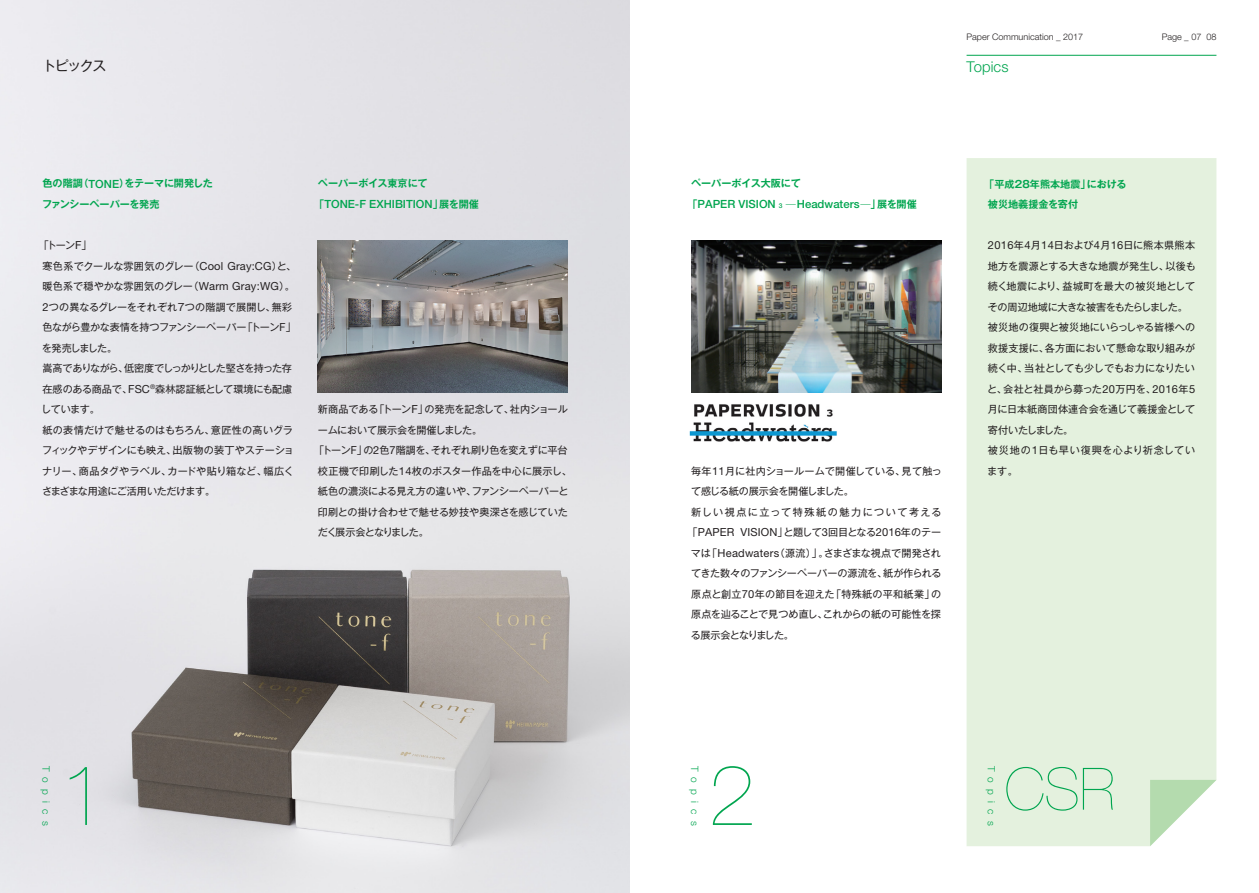
<style>
.page{position:relative;width:1259px;height:893px;background:#fff}
.page>*{position:absolute;margin:0;border:0;box-sizing:border-box;transform-origin:0 0}
.t1{font:200 85.05px "Helvetica Neue";color:#00a54f}
.t2{font:200 58.5px "Helvetica Neue";color:#00a54f}
.t3{font:300 14.85px "Helvetica Neue";letter-spacing:.005em;color:#00a54f}
.t4{font:13.8px "Gothic MB101 Pro";letter-spacing:-.1em;color:#231f20}
.t5{font:500 11.25px "Helvetica Neue";color:#00a54f}
.t6{font:11.1px "Helvetica Neue";letter-spacing:.015em;color:#231f20}
.t7{font:10.05px/20.5px "Gothic MB101 Pro";letter-spacing:-.01em;color:#231f20}
.t8{font:700 10.05px/20.5px "Gothic MB101 Pro De";letter-spacing:-.005em;color:#00a54f}
.t9{font:10.05px/20.5px "Gothic MB101 Pro";letter-spacing:.025em;color:#231f20}
.t10{font:10.05px "Gothic MB101 Pro";letter-spacing:-.04em;color:#231f20}
.t11{font:300 10.05px "Helvetica Neue";letter-spacing:.62em;color:#00a54f}
.t12{font:10.05px "Gothic MB101 Pro";letter-spacing:-.03em;color:#231f20}
.t13{font:10.05px "Gothic MB101 Pro";letter-spacing:-.105em;color:#231f20}
.t14{font:300 9px "Helvetica Neue";color:#231f20}
.s1{font-family:"Helvetica Neue";font-weight:500;font-size:11.25px}
.s2{font-family:"Helvetica Neue";font-size:11.1px}
.s3{font-family:"Gothic MB101 Pro De";font-weight:700;font-size:10.05px}
.s4{font-size:6.6px}
.s5{font-family:"Gothic MB101 Pro";font-size:10.05px}
</style>
<div class="page">
<img style="left:1px;top:1px;width:628px;height:891px">
<div style="left:966px;top:158px;width:250px;height:688px;background:#e4f1de"></div>
<svg style="left:1150px;top:780px;width:66px;height:66px"></svg>
<img style="left:691px;top:240px;width:250px;height:152px">
<img style="left:318px;top:240px;width:250px;height:152px">
<hr style="left:966px;top:55px;width:250px;height:1px;background:#00a54f">
<img style="left:689px;top:390px;width:161px;height:52px">
<hr style="left:0;top:0;width:1259px;height:1px;background:#ed028c">
<hr style="left:0;top:892px;width:1259px;height:1px;background:#ed028c">
<hr style="left:0;top:0;width:1px;height:893px;background:#ed028c">
<hr style="left:1258px;top:0;width:1px;height:893px;background:#ed028c">
<p class="t14" style="left:966px;top:32px;width:118px">Paper Communication _ 2017</p>
<p class="t14" style="left:1161px;top:32px;width:56px">Page _ 07 08</p>
<h3 class="t4" style="left:43px;top:55px;width:65px">トピックス</h3>
<h3 class="t3" style="left:966px;top:58px;width:44px">Topics</h3>
<p class="t8" style="left:42px;top:172px;width:172px">色の階調（<span class="s1">TONE</span>）をテーマに開発したファンシーペーパーを発売</p>
<p class="t7" style="left:39px;top:234px;width:259px">「トーン<span class="s2">F</span>」<br>寒色系でクールな雰囲気のグレー（<span class="s2">Cool Gray:CG</span>）と、暖色系で穏やかな雰囲気のグレー（<span class="s2">Warm Gray:WG</span>）。<br><span class="s2">2</span>つの異なるグレーをそれぞれ７つの階調で展開し、無彩色ながら豊かな表情を持つファンシーペーパー「トーンＦ」を発売しました。<br>嵩高でありながら、低密度でしっかりとした堅さを持った存在感のある商品で、<span class="s2">FSC</span><sup>®</sup>森林認証紙として環境にも配慮しています。<br>紙の表情だけで魅せるのはもちろん、意匠性の高いグラフィックやデザインにも映え、出版物の装丁やステーショナリー、商品タグやラベル、カードや貼り箱など、幅広くさまざまな用途にご活用いただけます。</p>
<p class="t8" style="left:318px;top:172px;width:111px">ペーパーボイス東京にて</p>
<p class="t5" style="left:314px;top:197px;width:166px"><span class="s3">「</span>TONE-F EXHIBITION<span class="s3">」展を開催</span></p>
<p class="t7" style="left:318px;top:398px;width:251px">新商品である「トーン<span class="s2">F</span>」の発売を記念して、社内ショール</p>
<p class="t12" style="left:318px;top:421px;width:166px">ームにおいて展示会を開催しました。</p>
<p class="t10" style="left:314px;top:442px;width:255px">「トーンＦ」の<span class="s2">2</span>色<span class="s2">7</span>階調を、それぞれ刷り色を変えずに平台</p>
<p class="t7" style="left:318px;top:459px;width:255px">校正機で印刷した<span class="s2">14</span>枚のポスター作品を中心に展示し、</p>
<p class="t7" style="left:318px;top:480px;width:252px">紙色の濃淡による見え方の違いや、ファンシーペーパーと</p>
<p class="t7" style="left:318px;top:500px;width:251px">印刷との掛け合わせで魅せる妙技や奥深さを感じていた</p>
<p class="t13" style="left:318px;top:524px;width:113px">だく展示会となりました。</p>
<p class="t8" style="left:691px;top:172px;width:111px">ペーパーボイス大阪にて</p>
<p class="t5" style="left:687px;top:197px;width:174px"><span class="s3">「</span>PAPER VISION <span class="s4">3</span> <sup>̶</sup>Headwaters</p>
<p class="t8" style="left:860px;top:193px;width:58px"><sup>̶</sup>」展を開催</p>
<p class="t9" style="left:691px;top:459px;width:252px">毎年<span class="s2">11</span>月に社内ショールームで開催している、見て触って感じる紙の展示会を開催しました。<br>新しい視点に立って特殊紙の魅力について考える</p>
<p class="t6" style="left:687px;top:526px;width:255px"><span class="s5">「</span>PAPER VISION<span class="s5">」と題して</span>3<span class="s5">回目となる</span>2016<span class="s5">年のテー</span></p>
<p class="t7" style="left:691px;top:541px;width:252px;text-align:justify">マは「<span class="s2">Headwaters</span>（源流）」。さまざまな視点で開発されてきた数々のファンシーペーパーの源流を、紙が作られる原点と創立<span class="s2">70</span>年の節目を迎えた「特殊紙の平和紙業」の原点を辿ることで見つめ直し、これからの紙の可能性を探る展示会となりました。</p>
<p class="t8" style="left:988px;top:172px;width:140px;text-indent:-4px">「平成２８年熊本地震」における被災地義援金を寄付</p>
<p class="t7" style="left:987px;top:234px;width:210px"><span class="s2">2016</span>年<span class="s2">4</span>月<span class="s2">14</span>日および<span class="s2">4</span>月<span class="s2">16</span>日に熊本県熊本地方を震源とする大きな地震が発生し、以後も続く地震により、益城町を最大の被災地としてその周辺地域に大きな被害をもたらしました。被災地の復興と被災地にいらっしゃる皆様への救援支援に、各方面において懸命な取り組みが続く中、当社としても少しでもお力になりたいと、会社と社員から募った<span class="s2">20</span>万円を、<span class="s2">2016</span>年<span class="s2">5</span>月に日本紙商団体連合会を通じて義援金として寄付いたしました。<br>被災地の<span class="s2">1</span>日も早い復興を心より祈念しています。</p>
<p class="t11" style="left:52px;top:766px;width:61px;rotate:90deg">Topics</p>
<p class="t11" style="left:701px;top:766px;width:61px;rotate:90deg">Topics</p>
<h2 class="t2" style="left:1005px;top:755px;width:112px">CSR</h2>
<p class="t11" style="left:997px;top:766px;width:61px;rotate:90deg">Topics</p>
<h1 class="t1" style="left:60px;top:746px;width:49px">1</h1>
<h1 class="t1" style="left:708px;top:746px;width:49px">2</h1>
</div>
